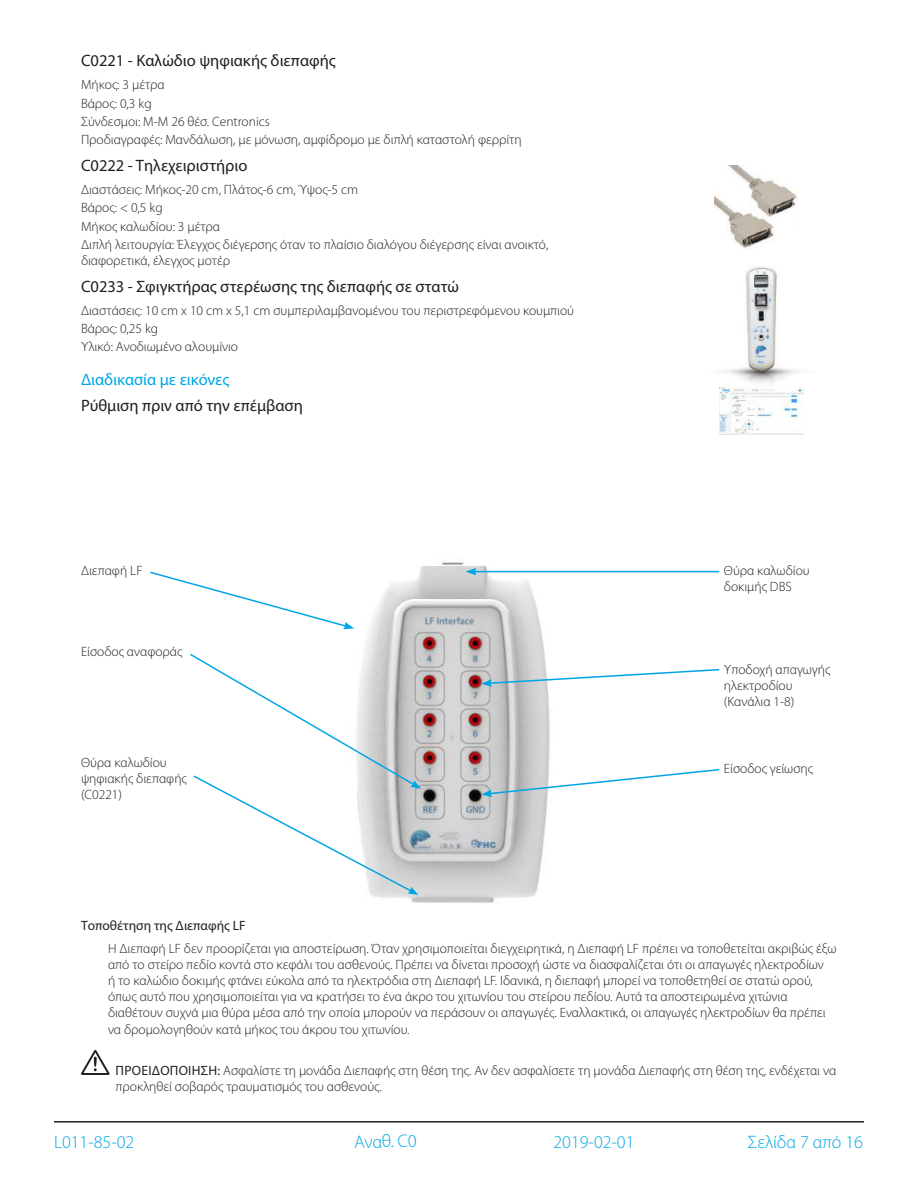
<style>
.page{position:relative;width:918px;height:1188px;background:#fff}
.page>*{position:absolute;margin:0;border:0;box-sizing:border-box;transform-origin:0 0}
.t1{font:300 18px "Myriad Pro";color:#00a6e4}
.t2{font:16.5px "Myriad Pro";color:#231f20}
.t3{font:16.5px "Myriad Pro";color:#00a6e4}
.t4{font:300 13.5px/16.2px "Myriad Pro";color:#231f20}
.t5{font:13.5px "Myriad Pro";color:#231f20}
.s1{font-weight:400}
</style>
<div class="page">
<hr style="left:54px;top:1121px;width:810px;height:2px;background:#231f20">
<img style="left:343px;top:559px;width:319px;height:344px">
<svg style="left:150px;top:570px;width:204px;height:59px"></svg>
<svg style="left:190px;top:652px;width:231px;height:243px"></svg>
<hr style="left:474px;top:571px;width:245px;height:1px;background:#00a6e4">
<svg style="left:466px;top:568px;width:10px;height:7px"></svg>
<svg style="left:481px;top:668px;width:239px;height:19px"></svg>
<svg style="left:481px;top:768px;width:239px;height:29px"></svg>
<svg style="left:81px;top:1050px;width:29px;height:25px"></svg>
<img style="left:714px;top:165px;width:83px;height:83px">
<img style="left:719px;top:267px;width:85px;height:121px">
<img style="left:720px;top:388px;width:83px;height:47px">
<p class="t2" style="left:81px;top:51px;width:256px">C0221 - Καλώδιο ψηφιακής διεπαφής</p>
<p class="t4" style="left:81px;top:76px;width:442px;line-height:18.3px">Μήκος: 3 μέτρα<br>Βάρος: 0,3 kg<br>Σύνδεσμοι: M-M 26 θέσ. Centronics<br>Προδιαγραφές: Μανδάλωση, με μόνωση, αμφίδρομο με διπλή καταστολή φερρίτη</p>
<p class="t2" style="left:81px;top:155px;width:168px">C0222 - Τηλεχειριστήριο</p>
<p class="t4" style="left:81px;top:180px;width:469px;line-height:18.3px">Διαστάσεις: Μήκος-20 cm, Πλάτος-6 cm, Ύψος-5 cm<br>Βάρος: &lt; 0,5 kg<br>Μήκος καλωδίου: 3 μέτρα<br>Διπλή λειτουργία: Έλεγχος διέγερσης όταν το πλαίσιο διαλόγου διέγερσης είναι ανοικτό,</p>
<p class="t4" style="left:81px;top:253px;width:151px">διαφορετικά, έλεγχος μοτέρ</p>
<p class="t2" style="left:81px;top:276px;width:379px">C0233 - Σφιγκτήρας στερέωσης της διεπαφής σε στατώ</p>
<p class="t4" style="left:81px;top:301px;width:495px;line-height:18.3px">Διαστάσεις: 10 cm x 10 cm x 5,1 cm συμπεριλαμβανομένου του περιστρεφόμενου κουμπιού<br>Βάρος: 0,25 kg<br>Υλικό: Ανοδιωμένο αλουμίνιο</p>
<p class="t3" style="left:81px;top:369px;width:150px">Διαδικασία με εικόνες</p>
<p class="t2" style="left:81px;top:396px;width:223px">Ρύθμιση πριν από την επέμβαση</p>
<p class="t4" style="left:81px;top:563px;width:63px">Διεπαφή LF</p>
<p class="t4" style="left:81px;top:644px;width:103px">Είσοδος αναφοράς</p>
<p class="t4" style="left:724px;top:563px;width:87px">Θύρα καλωδίου δοκιμής DBS</p>
<p class="t4" style="left:724px;top:662px;width:108px">Υποδοχή απαγωγής ηλεκτροδίου (Κανάλια 1-8)</p>
<p class="t4" style="left:81px;top:755px;width:107px">Θύρα καλωδίου ψηφιακής διεπαφής (C0221)</p>
<p class="t4" style="left:724px;top:761px;width:91px">Είσοδος γείωσης</p>
<p class="t5" style="left:81px;top:917px;width:166px">Τοποθέτηση της Διεπαφής LF</p>
<p class="t4" style="left:108px;top:940px;width:730px">Η Διεπαφή LF δεν προορίζεται για αποστείρωση. Όταν χρησιμοποιείται διεγχειρητικά, η Διεπαφή LF πρέπει να τοποθετείται ακριβώς έξω από το στείρο πεδίο κοντά στο κεφάλι του ασθενούς. Πρέπει να δίνεται προσοχή ώστε να διασφαλίζεται ότι οι απαγωγές ηλεκτροδίων<br>ή το καλώδιο δοκιμής φτάνει εύκολα από τα ηλεκτρόδια στη Διεπαφή LF. Ιδανικά, η διεπαφή μπορεί να τοποθετηθεί σε στατώ ορού, όπως αυτό που χρησιμοποιείται για να κρατήσει το ένα άκρο του χιτωνίου του στείρου πεδίου. Αυτά τα αποστειρωμένα χιτώνια διαθέτουν συχνά μια θύρα μέσα από την οποία μπορούν να περάσουν οι απαγωγές. Εναλλακτικά, οι απαγωγές ηλεκτροδίων θα πρέπει να δρομολογηθούν κατά μήκος του άκρου του χιτωνίου.</p>
<p class="t4" style="left:116px;top:1063px;width:722px"><span class="s1">ΠΡΟΕΙΔΟΠΟΊ ΗΣΗ:</span> Ασφαλίστε τη μονάδα Διεπαφής στη θέση της. Αν δεν ασφαλίσετε τη μονάδα Διεπαφής στη θέση της, ενδέχεται να προκληθεί σοβαρός τραυματισμός του ασθενούς.</p>
<h1 class="t1" style="left:54px;top:1132px;width:82px">L011-85-02</h1>
<h1 class="t1" style="left:354px;top:1133px;width:64px;rotate:-2deg">Αναθ. C0</h1>
<h1 class="t1" style="left:554px;top:1132px;width:82px">2019-02-01</h1>
<h1 class="t1" style="left:748px;top:1132px;width:116px">Σελίδα 7 από 16</h1>
</div>
